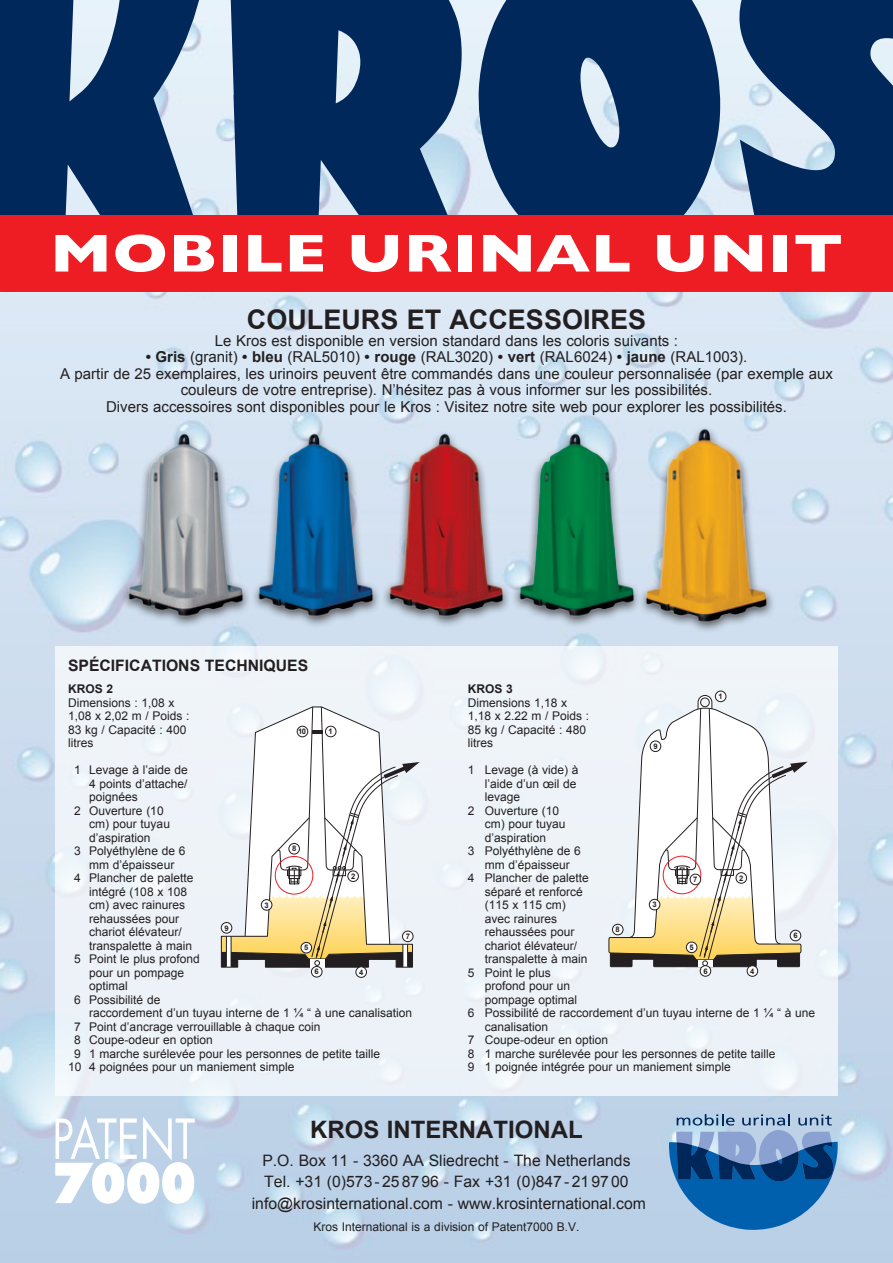
<style>
.page{position:relative;width:893px;height:1263px;background:#fff}
.page>*{position:absolute;margin:0;border:0;box-sizing:border-box;transform-origin:0 0}
.t1{font:700 54px "Gill Sans";letter-spacing:.01em;color:#fff;scale:1.2 1}
.t2{font:700 27px "Arial";color:#231f20}
.t3{font:700 24px "Arial";color:#231f20}
.t4{font:15.75px "Arial";color:#231f20}
.t5{font:700 15.75px "Arial";color:#231f20}
.t6{font:15px/16.5px "Arial";color:#231f20;text-align:center}
.t7{font:12px/13.5px "Arial";color:#231f20}
.t8{font:700 12px "Arial";color:#231f20}
.t9{font:700 7.65px "Arial";color:#231f20}
.s1{font-weight:700}
</style>
<div class="page">
<img style="left:0;top:291px;width:893px;height:972px">
<svg style="left:0;top:0;width:893px;height:215px;background:#2e507b"></svg>
<div style="left:0;top:215px;width:893px;height:76px;background:#ee1d23"></div>
<svg style="left:55px;top:1116px;width:140px;height:88px"></svg>
<svg style="left:667px;top:1114px;width:171px;height:117px;background:#5486b8"></svg>
<div style="left:55px;top:646px;width:783px;height:450px;background:#edf2f8"></div>
<div style="left:250px;top:430px;width:132px;height:198px;background:#231f20;opacity:.75"></div>
<img style="left:254px;top:430px;width:125px;height:189px">
<div style="left:120px;top:430px;width:132px;height:198px;background:#231f20;opacity:.75"></div>
<img style="left:124px;top:430px;width:125px;height:189px">
<div style="left:381px;top:430px;width:131px;height:198px;background:#231f20;opacity:.75"></div>
<img style="left:384px;top:430px;width:125px;height:189px">
<div style="left:511px;top:430px;width:131px;height:198px;background:#231f20;opacity:.75"></div>
<img style="left:514px;top:430px;width:124px;height:189px">
<div style="left:638px;top:425px;width:138px;height:209px;background:#231f20;opacity:.75"></div>
<img style="left:642px;top:425px;width:130px;height:199px">
<div style="left:311px;top:966px;width:11px;height:11px;background:#fff;border-radius:50%"></div>
<div style="left:311px;top:966px;width:11px;height:11px;border:1px solid #231f20;border-radius:50%"></div>
<div style="left:356px;top:967px;width:10px;height:10px;background:#fff;border-radius:50%"></div>
<div style="left:356px;top:967px;width:11px;height:10px;border:1px solid #231f20;border-radius:50%"></div>
<svg style="left:221px;top:706px;width:199px;height:262px"></svg>
<div style="left:715px;top:691px;width:11px;height:11px;background:#fff;border-radius:50%"></div>
<div style="left:715px;top:691px;width:11px;height:11px;border:1px solid #231f20;border-radius:50%"></div>
<div style="left:747px;top:966px;width:11px;height:10px;background:#fff;border-radius:50%"></div>
<div style="left:747px;top:965px;width:11px;height:11px;border:1px solid #231f20;border-radius:50%"></div>
<svg style="left:608px;top:695px;width:200px;height:272px"></svg>
<div style="left:700px;top:966px;width:11px;height:10px;background:#fff;border-radius:50%"></div>
<div style="left:700px;top:965px;width:11px;height:11px;border:1px solid #231f20;border-radius:50%"></div>
<p class="t1" style="left:50px;top:222px;width:662px">MOBILE URINAL UNIT</p>
<p class="t2" style="left:247px;top:302px;width:401px">COULEURS ET ACCESSOIRES</p>
<p class="t6" style="left:215px;top:333px;width:465px">Le Kros est disponible en version standard dans les coloris suivants :</p>
<p class="t6" style="left:146px;top:349px;width:603px"><span class="s1">• Gris</span> (granit) <span class="s1">• bleu</span> (RAL5010) <span class="s1">• rouge</span> (RAL3020) <span class="s1">• vert</span> (RAL6024) <span class="s1">• jaune</span> (RAL1003).</p>
<p class="t6" style="left:60px;top:366px;width:774px">A partir de 25 exemplaires, les urinoirs peuvent être commandés dans une couleur personnalisée (par exemple aux couleurs de votre entreprise). N’hésitez pas à vous informer sur les possibilités.</p>
<p class="t6" style="left:106px;top:399px;width:682px">Divers accessoires sont disponibles pour le Kros : Visitez notre site web pour explorer les possibilités.</p>
<p class="t5" style="left:68px;top:654px;width:242px">SPÉCIFICATIONS TECHNIQUES</p>
<p class="t8" style="left:68px;top:681px;width:47px">KROS 2</p>
<p class="t7" style="left:68px;top:696px;width:123px">Dimensions : 1,08 x<br>1,08 x 2,02 m / Poids :<br>83 kg / Capacité : 400 litres</p>
<p class="t7" style="left:89px;top:763px;width:100px;text-align:justify;text-indent:-15px">1 Levage à l’aide de 4 points d’attache/ poignées</p>
<p class="t7" style="left:89px;top:804px;width:82px;text-indent:-15px">2 Ouverture (10 cm) pour tuyau d’aspiration</p>
<p class="t7" style="left:74px;top:844px;width:113px;text-align:center">3 Polyéthylène de 6 mm d’épaisseur</p>
<p class="t7" style="left:89px;top:871px;width:106px;text-indent:-15px">4 Plancher de palette intégré (108 x 108 cm) avec rainures rehaussées pour chariot élévateur/ transpalette à main</p>
<p class="t7" style="left:89px;top:952px;width:112px;text-indent:-15px">5 Point le plus profond pour un pompage optimal</p>
<p class="t7" style="left:89px;top:993px;width:324px;text-indent:-15px">6 Possibilité de<br>raccordement d’un tuyau interne de 1 ¼ “ à une canalisation</p>
<p class="t7" style="left:74px;top:1020px;width:248px">7 Point d’ancrage verrouillable à chaque coin</p>
<p class="t7" style="left:74px;top:1033px;width:140px">8 Coupe-odeur en option</p>
<p class="t7" style="left:74px;top:1047px;width:307px">9 1 marche surélevée pour les personnes de petite taille</p>
<p class="t7" style="left:68px;top:1060px;width:228px">10 4 poignées pour un maniement simple</p>
<p class="t9" style="left:298px;top:726px;width:9px">10</p>
<p class="t9" style="left:329px;top:726px;width:6px">1</p>
<p class="t9" style="left:292px;top:844px;width:6px">8</p>
<p class="t9" style="left:351px;top:871px;width:6px">2</p>
<p class="t9" style="left:264px;top:900px;width:6px">3</p>
<p class="t9" style="left:224px;top:923px;width:6px">9</p>
<p class="t9" style="left:406px;top:931px;width:6px">7</p>
<p class="t9" style="left:304px;top:942px;width:6px">5</p>
<p class="t9" style="left:315px;top:967px;width:6px">6</p>
<p class="t9" style="left:359px;top:967px;width:6px">4</p>
<p class="t8" style="left:468px;top:681px;width:47px">KROS 3</p>
<p class="t7" style="left:468px;top:696px;width:123px">Dimensions 1,18 x<br>1,18 x 2.22 m / Poids :<br>85 kg / Capacité : 480 litres</p>
<p class="t7" style="left:485px;top:763px;width:95px;text-indent:-17px">1 Levage (à vide) à l’aide d’un œil de levage</p>
<p class="t7" style="left:485px;top:804px;width:82px;text-indent:-17px">2 Ouverture (10 cm) pour tuyau d’aspiration</p>
<p class="t7" style="left:468px;top:844px;width:115px;text-align:center">3 Polyéthylène de 6 mm d’épaisseur</p>
<p class="t7" style="left:485px;top:871px;width:106px;text-indent:-17px">4 Plancher de palette séparé et renforcé (115 x 115 cm) avec rainures rehaussées pour chariot élévateur/ transpalette à main</p>
<p class="t7" style="left:485px;top:966px;width:94px;text-indent:-17px">5 Point le plus profond pour un pompage optimal</p>
<p class="t7" style="left:485px;top:1006px;width:332px;text-indent:-17px">6 Possibilité de raccordement d’un tuyau interne de 1 ¼ “ à une canalisation</p>
<p class="t7" style="left:468px;top:1033px;width:142px">7 Coupe-odeur en option</p>
<p class="t7" style="left:468px;top:1047px;width:309px">8 1 marche surélevée pour les personnes de petite taille</p>
<p class="t7" style="left:468px;top:1060px;width:265px">9 1 poignée intégrée pour un maniement simple</p>
<p class="t9" style="left:718px;top:691px;width:6px">1</p>
<p class="t9" style="left:653px;top:741px;width:6px">9</p>
<p class="t9" style="left:739px;top:873px;width:6px">2</p>
<p class="t9" style="left:693px;top:874px;width:6px">7</p>
<p class="t9" style="left:652px;top:899px;width:6px">3</p>
<p class="t9" style="left:616px;top:924px;width:6px">8</p>
<p class="t9" style="left:793px;top:930px;width:6px">6</p>
<p class="t9" style="left:689px;top:942px;width:6px">5</p>
<p class="t9" style="left:703px;top:966px;width:6px">6</p>
<p class="t9" style="left:750px;top:966px;width:6px">4</p>
<p class="t3" style="left:310px;top:1113px;width:274px">KROS INTERNATIONAL</p>
<p class="t4" style="left:262px;top:1150px;width:370px">P.O. Box 11 - 3360 AA Sliedrecht - The Netherlands</p>
<p class="t4" style="left:264px;top:1171px;width:366px">Tel. +31 (0)573- 25 87 96 - Fax +31 (0)847- 21 97 00</p>
<p class="t4" style="left:252px;top:1193px;width:396px">info@krosinternational.com - www.krosinternational.com</p>
<p class="t7" style="left:314px;top:1220px;width:267px">Kros International is a division of Patent7000 B.V.</p>
</div>
